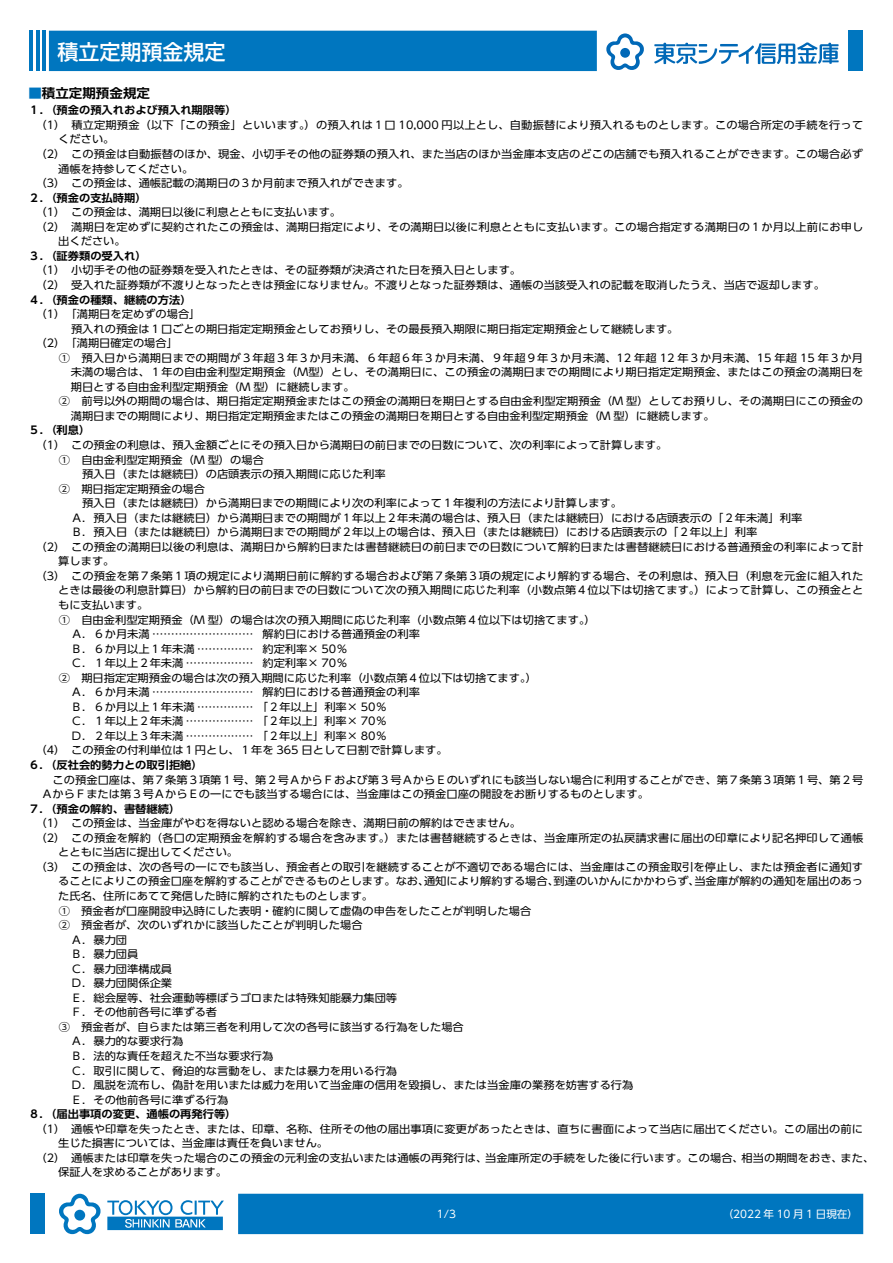
<style>
.page{position:relative;width:893px;height:1263px;background:#fff}
.page>*{position:absolute;margin:0;border:0;box-sizing:border-box;transform-origin:0 0}
.t1{font:500 21px "UD Shin Go Pr 6 N";color:#fff}
.t2{font:700 12.9px "UD Shin Go Pr 6 N De";color:#000;scale:1.05 1}
.t3{font:10.65px/14.5px "UD Shin Go Pr 6 N";color:#000;scale:1.05 1}
.t4{font:700 10.65px "UD Shin Go Pr 6 N De";color:#000;scale:1.05 1}
.t5{font:10.5px "UD Shin Go Pr 6 N";color:#fff}
.s1{color:#0076bf}
</style>
<div class="page">
<div style="left:238px;top:1194px;width:625px;height:40px;background:#0076bf"></div>
<div style="left:30px;top:1194px;width:15px;height:40px;background:#0076bf"></div>
<div style="left:49px;top:31px;width:548px;height:40px;background:#0076bf"></div>
<hr style="left:30px;top:31px;width:3px;height:40px;background:#0076bf">
<hr style="left:36px;top:31px;width:3px;height:40px;background:#0076bf">
<hr style="left:43px;top:31px;width:3px;height:40px;background:#0076bf">
<div style="left:848px;top:31px;width:15px;height:40px;background:#0076bf"></div>
<svg style="left:606px;top:33px;width:38px;height:37px"></svg>
<svg style="left:654px;top:42px;width:185px;height:22px"></svg>
<svg style="left:107px;top:1200px;width:117px;height:30px"></svg>
<svg style="left:59px;top:1194px;width:42px;height:40px"></svg>
<h1 class="t1" style="left:57px;top:35px;width:169px">積立定期預金規定</h1>
<p class="t2" style="left:28px;top:82px;width:117px"><span class="s1">■</span>積立定期預金規定</p>
<p class="t4" style="left:45px;top:102px;width:184px">（預金の預入れおよび預入れ期限等(</p>
<p class="t4" style="left:28px;top:102px;width:23px">１．</p>
<p class="t3" style="left:36px;top:117px;width:790px">（1）　積立定期預金（以下「この預金」といいます。）の預入れは１口 10,000 円以上とし、自動振替により預入れるものとします。この場合所定の手続を行って</p>
<p class="t3" style="left:58px;top:132px;width:55px">ください。</p>
<p class="t3" style="left:36px;top:146px;width:790px">（2）　この預金は自動振替のほか、現金、小切手その他の証券類の預入れ、また当店のほか当金庫本支店のどこの店舗でも預入れることができます。この場合必ず</p>
<p class="t3" style="left:58px;top:161px;width:130px">通帳を持参してください。</p>
<p class="t3" style="left:36px;top:175px;width:357px">（3）　この預金は、通帳記載の満期日の３か月前まで預入れができます。</p>
<p class="t4" style="left:45px;top:189px;width:98px">（預金の支払時期(</p>
<p class="t4" style="left:28px;top:189px;width:23px">２．</p>
<p class="t3" style="left:36px;top:205px;width:293px">（1）　この預金は、満期日以後に利息とともに支払います。</p>
<p class="t3" style="left:36px;top:219px;width:790px">（2）　満期日を定めずに契約されたこの預金は、満期日指定により、その満期日以後に利息とともに支払います。この場合指定する満期日の１か月以上前にお申し</p>
<p class="t3" style="left:58px;top:234px;width:66px">出ください。</p>
<p class="t4" style="left:45px;top:247px;width:98px">（証券類の受入れ(</p>
<p class="t4" style="left:28px;top:247px;width:23px">３．</p>
<p class="t3" style="left:36px;top:263px;width:753px">（1）　小切手その他の証券類を受入れたときは、その証券類が決済された日を預入日とします。<br>（2）　受入れた証券類が不渡りとなったときは預金になりません。不渡りとなった証券類は、通帳の当該受入れの記載を取消したうえ、当店で返却します。</p>
<p class="t4" style="left:45px;top:291px;width:141px">（預金の種類、継続の方法(</p>
<p class="t4" style="left:28px;top:291px;width:23px">４．</p>
<p class="t3" style="left:36px;top:306px;width:159px">（1）　「満期日を定めずの場合「</p>
<p class="t3" style="left:60px;top:321px;width:591px">　預入れの預金は１口ごとの期日指定定期預金としてお預りし、その最長預入期限に期日指定定期預金として継続します。</p>
<p class="t3" style="left:36px;top:335px;width:137px">（2）　「満期日確定の場合「</p>
<p class="t3" style="left:59px;top:350px;width:767px">①　預入日から満期日までの期間が３年超３年３か月未満、６年超６年３か月未満、９年超９年３か月未満、12 年超 12 年３か月未満、15 年超 15 年３か月</p>
<p class="t3" style="left:71px;top:365px;width:756px">未満の場合は、１年の自由金利型定期預金（Ｍ型）とし、その満期日に、この預金の満期日までの期間により期日指定定期預金、またはこの預金の満期日を</p>
<p class="t3" style="left:71px;top:379px;width:272px">期日とする自由金利型定期預金（M 型）に継続します。</p>
<p class="t3" style="left:59px;top:394px;width:767px">②　前号以外の期間の場合は、期日指定定期預金またはこの預金の満期日を期日とする自由金利型定期預金（M 型）としてお預りし、その満期日にこの預金の</p>
<p class="t3" style="left:71px;top:408px;width:615px">満期日までの期間により、期日指定定期預金またはこの預金の満期日を期日とする自由金利型定期預金（M 型）に継続します。</p>
<p class="t4" style="left:45px;top:422px;width:44px">（利息(</p>
<p class="t4" style="left:28px;top:422px;width:23px">５．</p>
<p class="t3" style="left:36px;top:437px;width:603px">（1）　この預金の利息は、預入金額ごとにその預入日から満期日の前日までの日数について、次の利率によって計算します。</p>
<p class="t3" style="left:59px;top:452px;width:197px">①　自由金利型定期預金（M 型）の場合</p>
<p class="t3" style="left:71px;top:466px;width:302px">　預入日（または継続日）の店頭表示の預入期間に応じた利率</p>
<p class="t3" style="left:59px;top:481px;width:141px">②　期日指定定期預金の場合</p>
<p class="t3" style="left:71px;top:495px;width:526px">　預入日（または継続日）から満期日までの期間により次の利率によって１年複利の方法により計算します。</p>
<p class="t3" style="left:71px;top:510px;width:698px">Ａ．預入日（または継続日）から満期日までの期間が１年以上２年未満の場合は、預入日（または継続日）における店頭表示の「２年未満」利率</p>
<p class="t3" style="left:71px;top:525px;width:655px">Ｂ．預入日（または継続日）から満期日までの期間が２年以上の場合は、預入日（または継続日）における店頭表示の「２年以上」利率</p>
<p class="t3" style="left:36px;top:539px;width:790px">（2）　この預金の満期日以後の利息は、満期日から解約日または書替継続日の前日までの日数について解約日または書替継続日における普通預金の利率によって計</p>
<p class="t3" style="left:58px;top:554px;width:55px">算します。</p>
<p class="t3" style="left:36px;top:568px;width:790px">（3）　この預金を第７条第１項の規定により満期日前に解約する場合および第７条第３項の規定により解約する場合、その利息は、預入日（利息を元金に組入れた</p>
<p class="t3" style="left:58px;top:583px;width:768px">ときは最後の利息計算日）から解約日の前日までの日数について次の預入期間に応じた利率（小数点第４位以下は切捨てます。）によって計算し、この預金とと</p>
<p class="t3" style="left:58px;top:597px;width:87px">もに支払います。</p>
<p class="t3" style="left:59px;top:612px;width:513px">①　自由金利型定期預金（M 型）の場合は次の預入期間に応じた利率（小数点第４位以下は切捨てます (。</p>
<p class="t3" style="left:262px;top:626px;width:151px">解約日における普通預金の利率</p>
<p class="t3" style="left:71px;top:626px;width:175px">Ａ．６か月未満 ………………………</p>
<p class="t3" style="left:71px;top:641px;width:175px">Ｂ．６か月以上１年未満 ……………</p>
<p class="t3" style="left:262px;top:641px;width:83px">約定利率× 50％</p>
<p class="t3" style="left:71px;top:655px;width:175px">Ｃ．１年以上２年未満 ………………</p>
<p class="t3" style="left:59px;top:670px;width:457px">②　期日指定定期預金の場合は次の預入期間に応じた利率（小数点第４位以下は切捨てます (。</p>
<p class="t3" style="left:262px;top:685px;width:152px">解約日における普通預金の利率</p>
<p class="t3" style="left:262px;top:655px;width:83px">約定利率× 70％</p>
<p class="t3" style="left:71px;top:685px;width:175px">Ａ．６か月未満 ………………………</p>
<p class="t3" style="left:71px;top:699px;width:302px">Ｂ．６か月以上１年未満 …………… 「２年以上」利率× 50％</p>
<p class="t3" style="left:71px;top:714px;width:302px">Ｃ．１年以上２年未満 ……………… 「２年以上」利率× 70％</p>
<p class="t3" style="left:71px;top:728px;width:302px">Ｄ．２年以上３年未満 ……………… 「２年以上」利率× 80％</p>
<p class="t3" style="left:36px;top:743px;width:394px">（4）　この預金の付利単位は１円とし、１年を 365 日として日割で計算します。</p>
<p class="t4" style="left:45px;top:756px;width:152px">（反社会的勢力との取引拒絶(</p>
<p class="t4" style="left:28px;top:756px;width:23px">６．</p>
<p class="t3" style="left:41px;top:772px;width:784px;text-indent:11px">この預金口座は、第７条第３項第１号、第２号ＡからＦおよび第３号ＡからＥのいずれにも該当しない場合に利用することができ、第７条第３項第１号、第２号<br>ＡからＦまたは第３号ＡからＥの一にでも該当する場合には、当金庫はこの預金口座の開設をお断りするものとします。</p>
<p class="t4" style="left:45px;top:800px;width:130px">（預金の解約、書替継続(</p>
<p class="t4" style="left:28px;top:800px;width:23px">７．</p>
<p class="t3" style="left:36px;top:815px;width:464px">（1）　この預金は、当金庫がやむを得ないと認める場合を除き、満期日前の解約はできません。</p>
<p class="t3" style="left:36px;top:830px;width:790px">（2）　この預金を解約（各口の定期預金を解約する場合を含みます。）または書替継続するときは、当金庫所定の払戻請求書に届出の印章により記名押印して通帳</p>
<p class="t3" style="left:58px;top:845px;width:173px">とともに当店に提出してください。</p>
<p class="t3" style="left:36px;top:859px;width:790px">（3）　この預金は、次の各号の一にでも該当し、預金者との取引を継続することが不適切である場合には、当金庫はこの預金取引を停止し、または預金者に通知す</p>
<p class="t3" style="left:694px;top:874px;width:162px">当金庫が解約の通知を届出のあっ</p>
<p class="t3" style="left:58px;top:874px;width:355px">ることによりこの預金口座を解約することができるものとします。なお、</p>
<p class="t3" style="left:58px;top:888px;width:301px">た氏名、住所にあてて発信した時に解約されたものとします。</p>
<p class="t3" style="left:59px;top:903px;width:452px">①　預金者が口座開設申込時にした表明・確約に関して虚偽の申告をしたことが判明した場合</p>
<p class="t3" style="left:59px;top:917px;width:291px">②　預金者が、次のいずれかに該当したことが判明した場合</p>
<p class="t3" style="left:71px;top:932px;width:55px">Ａ．暴力団</p>
<p class="t3" style="left:71px;top:946px;width:66px">Ｂ．暴力団員</p>
<p class="t3" style="left:71px;top:961px;width:98px">Ｃ．暴力団準構成員</p>
<p class="t3" style="left:71px;top:975px;width:98px">Ｄ．暴力団関係企業</p>
<p class="t3" style="left:71px;top:990px;width:312px">Ｅ．総会屋等、社会運動等標ぼうゴロまたは特殊知能暴力集団等</p>
<p class="t3" style="left:71px;top:1005px;width:141px">Ｆ．その他前各号に準ずる者</p>
<p class="t3" style="left:59px;top:1019px;width:387px">③　預金者が、自らまたは第三者を利用して次の各号に該当する行為をした場合</p>
<p class="t3" style="left:71px;top:1034px;width:109px">Ａ．暴力的な要求行為</p>
<p class="t3" style="left:71px;top:1048px;width:194px">Ｂ．法的な責任を超えた不当な要求行為</p>
<p class="t3" style="left:71px;top:1063px;width:312px">Ｃ．取引に関して、脅迫的な言動をし、または暴力を用いる行為</p>
<p class="t3" style="left:71px;top:1077px;width:537px">Ｄ．風説を流布し、偽計を用いまたは威力を用いて当金庫の信用を毀損し、または当金庫の業務を妨害する行為</p>
<p class="t3" style="left:71px;top:1092px;width:151px">Ｅ．その他前各号に準ずる行為</p>
<p class="t4" style="left:45px;top:1105px;width:184px">（届出事項の変更、通帳の再発行等(</p>
<p class="t3" style="left:554px;top:874px;width:141px">到達のいかんにかかわらず、</p>
<p class="t3" style="left:424px;top:874px;width:130px">通知により解約する場合、</p>
<p class="t4" style="left:28px;top:1105px;width:23px">８．</p>
<p class="t3" style="left:36px;top:1121px;width:789px">（1）　通帳や印章を失ったとき、または、印章、名称、住所その他の届出事項に変更があったときは、直ちに書面によって当店に届出てください。この届出の前に</p>
<p class="t3" style="left:58px;top:1135px;width:259px">生じた損害については、当金庫は責任を負いません。</p>
<p class="t3" style="left:841px;top:1150px;width:34px">また、</p>
<p class="t3" style="left:58px;top:1150px;width:410px;text-indent:-23px">（2）　通帳または印章を失った場合のこの預金の元利金の支払いまたは通帳の再発行は、保証人を求めることがあります。</p>
<p class="t3" style="left:485px;top:1150px;width:248px">当金庫所定の手続をした後に行います。この場合、</p>
<p class="t3" style="left:742px;top:1150px;width:98px">相当の期間をおき、</p>
<p class="t5" style="left:437px;top:1205px;width:21px">1/3</p>
<p class="t5" style="left:723px;top:1205px;width:137px">（2022 年 10 月 1 日現在(</p>
</div>
